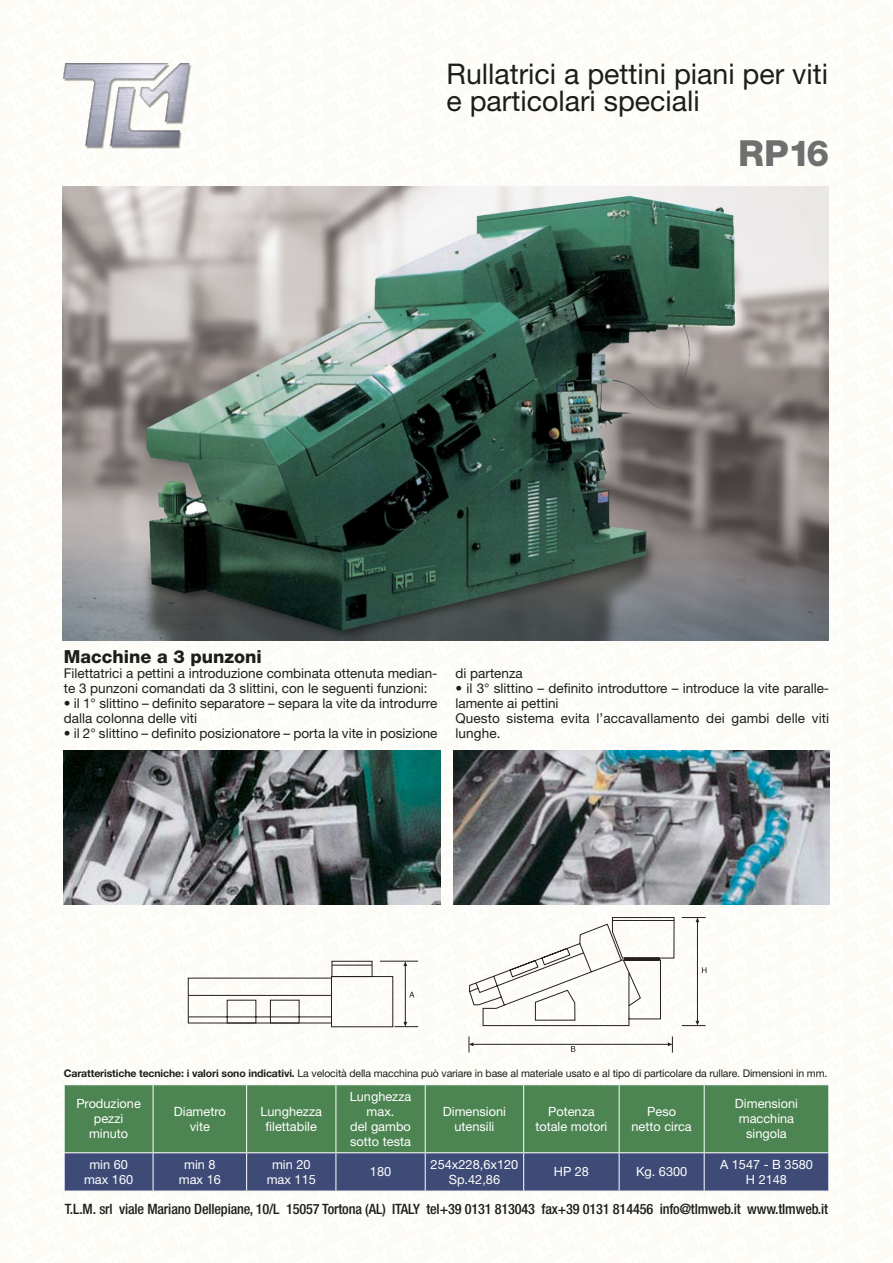
<style>
.page{position:relative;width:893px;height:1263px;background:#fcfbf5}
.page>*{position:absolute;margin:0;border:0;box-sizing:border-box;transform-origin:0 0}
.t1{font:800 36px "Helvetica Neue LT Std";color:#706f6f}
.t2{font:28.5px/27px "Helvetica Neue LT Std";color:#1d1d1b}
.t3{font:800 18px "Helvetica Neue LT Std";color:#1d1d1b}
.t4{font:500 condensed 14.25px "Helvetica Neue LT Std";letter-spacing:-.01em;color:#1d1d1b}
.t5{font:13.5px/15px "Helvetica Neue LT Std";color:#1d1d1b}
.t6{font:12.75px/15px "Helvetica Neue LT Std";color:#fff;text-align:center}
.t7{font:10.5px "Helvetica Neue LT Std";letter-spacing:-.01em;color:#1d1d1b}
.s1{font-weight:700}
</style>
<div class="page">
<img style="left:62px;top:186px;width:767px;height:454px">
<div style="left:65px;top:1085px;width:763px;height:67px;background:#4c8452"></div>
<div style="left:65px;top:1153px;width:763px;height:38px;background:#3e4b77"></div>
<hr style="left:64px;top:1084px;width:89px;height:1px;background:#fff">
<hr style="left:64px;top:1085px;width:1px;height:67px;background:#fff">
<hr style="left:153px;top:1084px;width:94px;height:1px;background:#fff">
<hr style="left:153px;top:1085px;width:1px;height:67px;background:#fff">
<hr style="left:247px;top:1084px;width:89px;height:1px;background:#fff">
<hr style="left:246px;top:1085px;width:1px;height:67px;background:#fff">
<hr style="left:336px;top:1084px;width:89px;height:1px;background:#fff">
<hr style="left:336px;top:1085px;width:1px;height:67px;background:#fff">
<hr style="left:425px;top:1084px;width:99px;height:1px;background:#fff">
<hr style="left:425px;top:1085px;width:1px;height:67px;background:#fff">
<hr style="left:524px;top:1084px;width:95px;height:1px;background:#fff">
<hr style="left:523px;top:1085px;width:1px;height:67px;background:#fff">
<hr style="left:619px;top:1084px;width:85px;height:1px;background:#fff">
<hr style="left:619px;top:1085px;width:1px;height:67px;background:#fff">
<hr style="left:704px;top:1084px;width:125px;height:1px;background:#fff">
<hr style="left:704px;top:1085px;width:1px;height:67px;background:#fff">
<hr style="left:828px;top:1085px;width:1px;height:67px;background:#fff">
<hr style="left:64px;top:1152px;width:89px;height:1px;background:#fff">
<hr style="left:64px;top:1153px;width:1px;height:38px;background:#fff">
<hr style="left:153px;top:1152px;width:94px;height:1px;background:#fff">
<hr style="left:153px;top:1153px;width:1px;height:38px;background:#fff">
<hr style="left:247px;top:1152px;width:89px;height:1px;background:#fff">
<hr style="left:246px;top:1153px;width:1px;height:38px;background:#fff">
<hr style="left:336px;top:1152px;width:89px;height:1px;background:#fff">
<hr style="left:336px;top:1153px;width:1px;height:38px;background:#fff">
<hr style="left:425px;top:1152px;width:99px;height:1px;background:#fff">
<hr style="left:425px;top:1153px;width:1px;height:38px;background:#fff">
<hr style="left:524px;top:1152px;width:95px;height:1px;background:#fff">
<hr style="left:523px;top:1153px;width:1px;height:38px;background:#fff">
<hr style="left:619px;top:1152px;width:85px;height:1px;background:#fff">
<hr style="left:619px;top:1153px;width:1px;height:38px;background:#fff">
<hr style="left:704px;top:1152px;width:125px;height:1px;background:#fff">
<hr style="left:704px;top:1153px;width:1px;height:38px;background:#fff">
<hr style="left:828px;top:1153px;width:1px;height:38px;background:#fff">
<hr style="left:64px;top:1191px;width:89px;height:1px;background:#fff">
<hr style="left:153px;top:1191px;width:94px;height:1px;background:#fff">
<hr style="left:247px;top:1191px;width:89px;height:1px;background:#fff">
<hr style="left:336px;top:1191px;width:89px;height:1px;background:#fff">
<hr style="left:425px;top:1191px;width:99px;height:1px;background:#fff">
<hr style="left:524px;top:1191px;width:95px;height:1px;background:#fff">
<hr style="left:619px;top:1191px;width:85px;height:1px;background:#fff">
<hr style="left:704px;top:1191px;width:125px;height:1px;background:#fff">
<svg style="left:469px;top:917px;width:206px;height:109px"></svg>
<hr style="left:473px;top:1044px;width:195px;height:1px;background:#251f1f">
<svg style="left:469px;top:1036px;width:4px;height:16px"></svg>
<svg style="left:668px;top:1036px;width:5px;height:16px"></svg>
<hr style="left:697px;top:922px;width:1px;height:99px;background:#251f1f">
<svg style="left:682px;top:1021px;width:24px;height:5px"></svg>
<svg style="left:682px;top:917px;width:24px;height:5px"></svg>
<svg style="left:571px;top:1046px;width:4px;height:6px"></svg>
<svg style="left:702px;top:967px;width:4px;height:6px"></svg>
<svg style="left:188px;top:961px;width:230px;height:66px"></svg>
<img style="left:454px;top:750px;width:376px;height:154px">
<img style="left:64px;top:750px;width:376px;height:155px">
<img style="left:64px;top:64px;width:127px;height:85px">
<h2 class="t2" style="left:446px;top:60px;width:383px">Rullatrici a pettini piani per viti e particolari speciali</h2>
<h1 class="t1" style="left:738px;top:131px;width:92px">RP16</h1>
<h3 class="t3" style="left:64px;top:646px;width:200px">Macchine a 3 punzoni</h3>
<p class="t5" style="left:64px;top:666px;width:375px">Filettatrici a pettini a introduzione combinata ottenuta median&shy;te 3 punzoni comandati da 3 slittini, con le seguenti funzioni:</p>
<p class="t5" style="left:64px;top:696px;width:375px">• il 1° slittino – definito separatore – separa la vite da introdurre dalla colonna delle viti</p>
<p class="t5" style="left:64px;top:726px;width:375px">• il 2° slittino – definito posizionatore – porta la vite in posizione</p>
<p class="t5" style="left:455px;top:666px;width:69px">di partenza</p>
<p class="t5" style="left:455px;top:681px;width:375px">• il 3° slittino – definito introduttore – introduce la vite paralle&shy;lamente ai pettini<br>Questo sistema evita l’accavallamento dei gambi delle viti lunghe.</p>
<p class="t7" style="left:64px;top:1067px;width:765px"><span class="s1">Caratteristiche tecniche: i valori sono indicativi.</span> La velocità della macchina può variare in base al materiale usato e al tipo di particolare da rullare. Dimensioni in mm.</p>
<p class="t6" style="left:76px;top:1096px;width:66px">Produzione pezzi minuto</p>
<p class="t6" style="left:174px;top:1103px;width:53px">Diametro vite</p>
<p class="t6" style="left:260px;top:1103px;width:63px">Lunghezza filettabile</p>
<p class="t6" style="left:350px;top:1088px;width:63px">Lunghezza max.<br>del gambo sotto testa</p>
<p class="t6" style="left:443px;top:1103px;width:65px">Dimensioni utensili</p>
<p class="t6" style="left:535px;top:1103px;width:74px">Potenza totale motori</p>
<p class="t6" style="left:631px;top:1103px;width:62px">Peso netto circa</p>
<p class="t6" style="left:735px;top:1096px;width:65px">Dimensioni macchina singola</p>
<p class="t6" style="left:84px;top:1157px;width:51px">min 60 max 160</p>
<p class="t6" style="left:179px;top:1157px;width:44px">min 8 max 16</p>
<p class="t6" style="left:267px;top:1157px;width:51px">min 20 max 115</p>
<p class="t6" style="left:370px;top:1164px;width:23px">180</p>
<p class="t6" style="left:431px;top:1157px;width:89px">254x228,6x120<br>Sp.42,86</p>
<p class="t6" style="left:554px;top:1164px;width:37px">HP 28</p>
<p class="t6" style="left:636px;top:1164px;width:53px">Kg. 6300</p>
<p class="t6" style="left:720px;top:1157px;width:94px">A 1547 - B 3580<br>H 2148</p>
<p class="t4" style="left:65px;top:1200px;width:765px">T.L.M. srl viale Mariano Dellepiane, 10/L 15057 Tortona (AL) ITALY tel+39 0131 813043 fax+39 0131 814456 info@tlmweb.it www.tlmweb.it</p>
</div>
